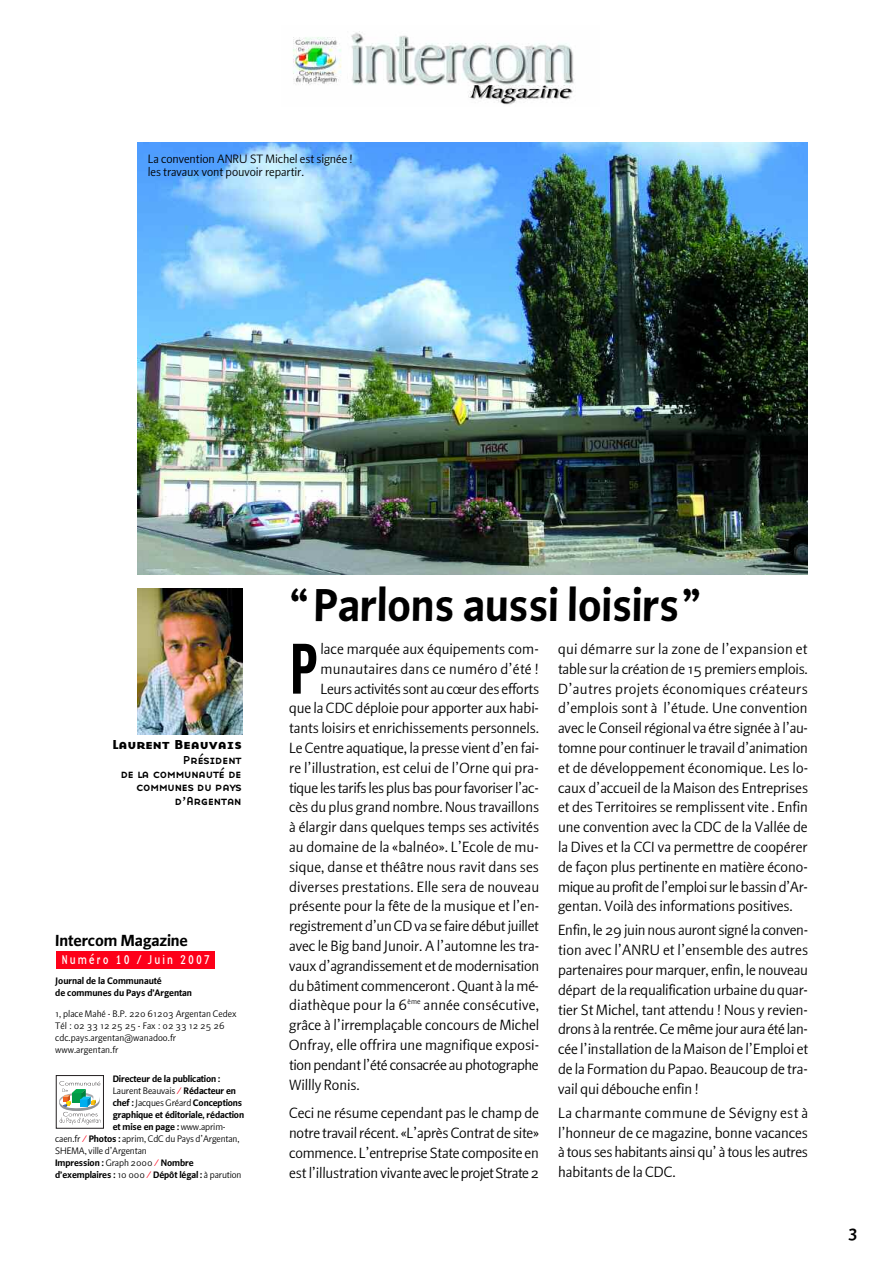
<style>
.page{position:relative;width:893px;height:1263px;background:#fff}
.page>*{position:absolute;margin:0;border:0;box-sizing:border-box;transform-origin:0 0}
.t1{font:70.65px "Alternate Gothic No 2 BT";color:#000}
.t2{font:700 51.3px "Beo Sans";color:#000;scale:.95 1}
.t3{font:700 18px "Beo Sans";color:#000}
.t4{font:16.5px/19.8px "Beo Sans";color:#000;text-align:justify}
.t5{font:16.5px "Beo Sans";letter-spacing:.02em;color:#000}
.t6{font:13.5px/13.5px "Beo Sans";color:#000}
.t7{font:13.5px "Base Nine SCB";color:#000}
.t8{font:13.2px "Base Twelve Sans";letter-spacing:.105em;color:#fff}
.t9{font:12px/13.5px "Base Nine Small Caps";letter-spacing:-.065em;color:#000;text-align:right}
.t10{font:700 10.5px/12px "Beo Sans";letter-spacing:-.005em;color:#000}
.t11{font:10.5px/12px "Beo Sans";letter-spacing:.005em;color:#000}
.s1{color:#fd0019}
.s2{font-weight:700}
.s3{font-weight:400}
.s4{font-weight:400;color:#fd0019}
</style>
<div class="page">
<div style="left:57px;top:951px;width:158px;height:18px;background:#fd0019"></div>
<img style="left:137px;top:588px;width:106px;height:147px">
<img style="left:293px;top:31px;width:282px;height:74px">
<svg style="left:59px;top:1081px;width:41px;height:43px"></svg>
<div style="left:56px;top:1075px;width:48px;height:53px;border:1px solid #231f20"></div>
<img style="left:138px;top:142px;width:670px;height:432px">
<p class="t6" style="left:148px;top:153px;width:207px">La convention ANRU ST Michel est signée ! les travaux vont pouvoir repartir.</p>
<p class="t7" style="left:112px;top:737px;width:131px">Laurent Beauvais</p>
<p class="t9" style="left:120px;top:753px;width:123px">Président<br>de la communauté de communes du pays d’Argentan</p>
<p class="t3" style="left:55px;top:934px;width:134px">Intercom Magazine</p>
<p class="t10" style="left:55px;top:975px;width:138px">Journal de la Communauté<br>de communes du Pays d’Argentan</p>
<p class="t11" style="left:55px;top:1008px;width:183px">1, place Mahé - B.P. 220 61203 Argentan Cedex<br>Tél : 02 33 12 25 25 - Fax : 02 33 12 25 26 cdc.pays.argentan@wanadoo.fr www.argentan.fr</p>
<p class="t10" style="left:113px;top:1073px;width:109px">Directeur de la publication :</p>
<p class="t11" style="left:113px;top:1085px;width:125px">Laurent Beauvais <span class="s1">/</span> <span class="s2">Rédacteur en</span></p>
<p class="t10" style="left:113px;top:1097px;width:131px">chef : <span class="s3">Jacques Gréard</span> Conceptions</p>
<p class="t10" style="left:113px;top:1109px;width:133px">graphique et éditoriale, rédaction</p>
<p class="t10" style="left:113px;top:1121px;width:115px">et mise en page : <span class="s3">www.aprim-</span></p>
<p class="t11" style="left:55px;top:1133px;width:186px">caen.fr <span class="s1">/</span> <span class="s2">Photos :</span> aprim, CdC du Pays d’Argentan,</p>
<p class="t11" style="left:55px;top:1145px;width:93px">SHEMA, ville d’Argentan</p>
<p class="t10" style="left:55px;top:1157px;width:140px">Impression : <span class="s3">Graph 2000</span> <span class="s4">/</span> Nombre</p>
<p class="t10" style="left:55px;top:1169px;width:188px">d’exemplaires : <span class="s3">10 000</span> <span class="s4">/</span> Dépôt légal : <span class="s3">à parution</span></p>
<p class="t8" style="left:61px;top:951px;width:150px">Numéro 10 / Juin 2007</p>
<h2 class="t2" style="left:290px;top:587px;width:434px">“Parlons aussi loisirs”</h2>
<h1 class="t1" style="left:289px;top:644px;width:30px">P</h1>
<p class="t4" style="left:320px;top:640px;width:220px">lace marquée aux équipements com-</p>
<p class="t5" style="left:320px;top:663px;width:220px">munautaires dans ce numéro d’été !</p>
<p class="t4" style="left:320px;top:680px;width:220px">Leurs activités sont au cœur des efforts</p>
<p class="t4" style="left:289px;top:699px;width:251px">que la CDC déploie pour apporter aux habi-</p>
<p class="t4" style="left:289px;top:719px;width:251px">tants loisirs et enrichissements personnels.</p>
<p class="t4" style="left:289px;top:739px;width:251px">Le Centre aquatique, la presse vient d’en fai-</p>
<p class="t4" style="left:289px;top:759px;width:251px">re l’illustration, est celui de l’Orne qui pra-</p>
<p class="t4" style="left:289px;top:779px;width:251px">tique les tarifs les plus bas pour favoriser l’ac-</p>
<p class="t4" style="left:289px;top:798px;width:251px">cès du plus grand nombre. Nous travaillons</p>
<p class="t4" style="left:289px;top:818px;width:251px">à élargir dans quelques temps ses activités</p>
<p class="t4" style="left:289px;top:838px;width:251px">au domaine de la «balnéo». L’Ecole de mu-</p>
<p class="t4" style="left:289px;top:858px;width:251px">sique, danse et théâtre nous ravit dans ses</p>
<p class="t4" style="left:289px;top:878px;width:251px">diverses prestations. Elle sera de nouveau</p>
<p class="t4" style="left:289px;top:897px;width:251px">présente pour la fête de la musique et l’en-</p>
<p class="t4" style="left:289px;top:917px;width:251px">registrement d’un CD va se faire début juillet</p>
<p class="t4" style="left:289px;top:937px;width:251px">avec le Big band Junoir. A l’automne les tra-</p>
<p class="t4" style="left:289px;top:957px;width:251px">vaux d’agrandissement et de modernisation</p>
<p class="t4" style="left:289px;top:977px;width:251px">du bâtiment commenceront . Quant à la mé-</p>
<p class="t4" style="left:289px;top:996px;width:251px">diathèque pour la 6<sup>ème</sup> année consécutive,</p>
<p class="t4" style="left:289px;top:1016px;width:251px">grâce à l’irremplaçable concours de Michel</p>
<p class="t4" style="left:289px;top:1036px;width:251px">Onfray, elle offrira une magnifique exposi-</p>
<p class="t4" style="left:289px;top:1056px;width:251px">tion pendant l’été consacrée au photographe</p>
<p class="t4" style="left:289px;top:1076px;width:72px">Willly Ronis.</p>
<p class="t4" style="left:289px;top:1104px;width:252px">Ceci ne résume cependant pas le champ de notre travail récent. «L’après Contrat de site» commence. L’entreprise State composite en est l’illustration vivante avec le projet Strate 2</p>
<p class="t4" style="left:558px;top:640px;width:252px">qui démarre sur la zone de l’expansion et table sur la création de 15 premiers emplois.<br>D’autres projets économiques créateurs d’emplois sont à l’étude. Une convention avec le Conseil régional va étre signée à l’au&shy;tomne pour continuer le travail d’animation et de développement économique. Les lo&shy;caux d’accueil de la Maison des Entreprises et des Territoires se remplissent vite . Enfin une convention avec la CDC de la Vallée de la Dives et la CCI va permettre de coopérer de façon plus pertinente en matière écono&shy;mique au profit de l’emploi sur le bassin d’Ar&shy;gentan. Voilà des informations positives.</p>
<p class="t4" style="left:558px;top:921px;width:251px">Enfin, le 29 juin nous auront signé la conven&shy;tion avec l’ANRU et l’ensemble des autres partenaires pour marquer, enfin, le nouveau départ de la requalification urbaine du quar&shy;tier St Michel, tant attendu ! Nous y revien&shy;drons à la rentrée. Ce même jour aura été lan&shy;cée l’installation de la Maison de l’Emploi et de la Formation du Papao. Beaucoup de tra&shy;vail qui débouche enfin !</p>
<p class="t4" style="left:558px;top:1104px;width:252px">La charmante commune de Sévigny est à l’honneur de ce magazine, bonne vacances àtous ses habitants ainsi qu’ à tous les autres habitants de la CDC.</p>
<p class="t3" style="left:848px;top:1225px;width:11px">3</p>
</div>
